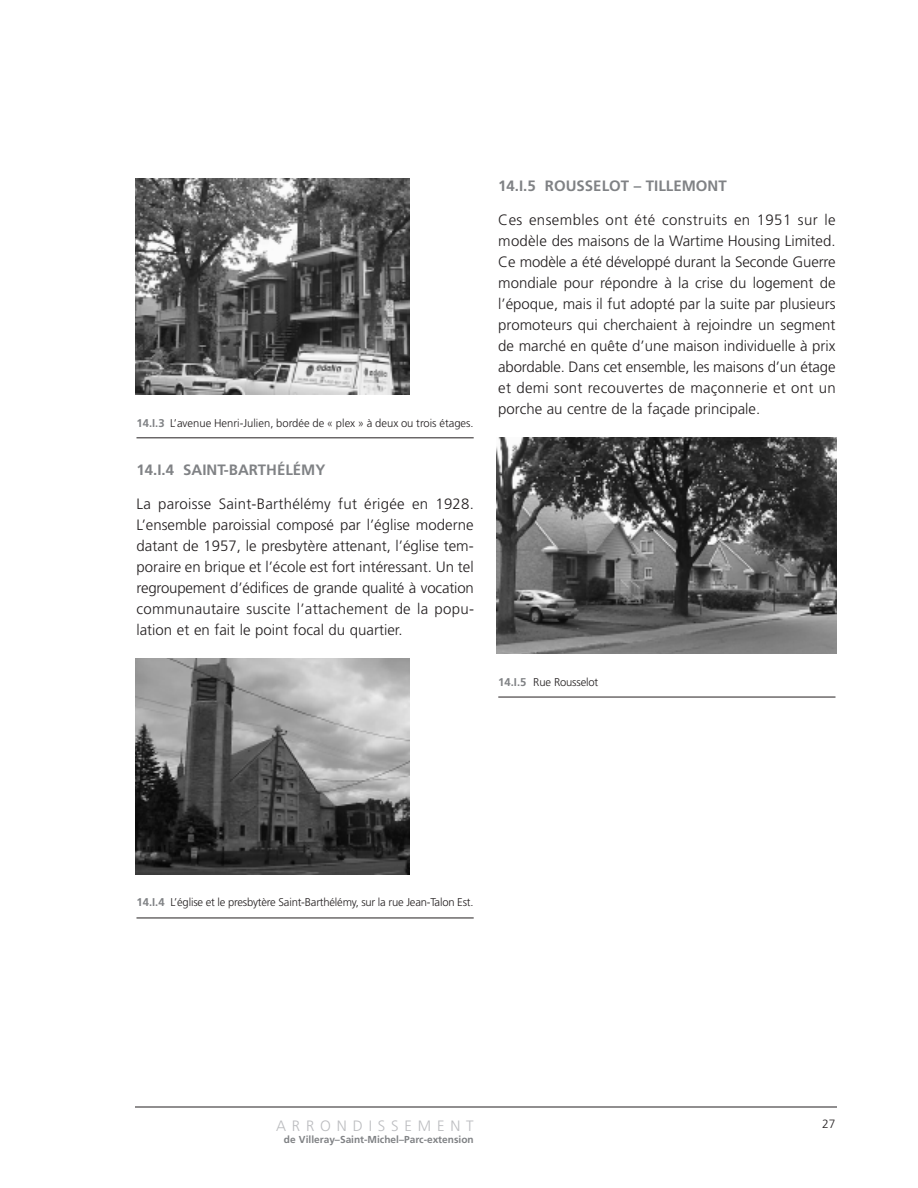
<style>
.page{position:relative;width:918px;height:1188px;background:#fff}
.page>*{position:absolute;margin:0;border:0;box-sizing:border-box;transform-origin:0 0}
.t1{font:300 15px/21px "Frutiger";color:#231f20;text-align:justify}
.t2{font:700 15px "Frutiger";color:#808285}
.t3{font:300 15px "Frutiger";letter-spacing:.39em;color:#bcbdc0}
.t4{font:300 12px "Frutiger";color:#231f20}
.t5{font:300 11.25px "Frutiger";letter-spacing:-.015em;color:#231f20}
.t6{font:700 10.2px "Frutiger";color:#808285}
.s1{font-weight:700;color:#808285}
</style>
<div class="page">
<hr style="left:135px;top:1107px;width:702px;height:1px;background:#231f20">
<hr style="left:136px;top:438px;width:338px;height:1px;background:#231f20">
<img style="left:135px;top:178px;width:274px;height:216px">
<hr style="left:498px;top:697px;width:338px;height:1px;background:#231f20">
<img style="left:497px;top:437px;width:340px;height:216px">
<hr style="left:136px;top:918px;width:338px;height:1px;background:#231f20">
<img style="left:135px;top:658px;width:274px;height:216px">
<p class="t5" style="left:136px;top:418px;width:339px"><span class="s1">14.I.3</span> L’avenue Henri-Julien, bordée de « plex » à deux ou trois étages.</p>
<p class="t2" style="left:136px;top:464px;width:190px">14.I.4 SAINT-BARTHÉLÉMY</p>
<p class="t1" style="left:136px;top:495px;width:339px">La paroisse Saint-Barthélémy fut érigée en 1928.<br>L’ensemble paroissial composé par l’église moderne datant de 1957, le presbytère attenant, l’église tem&shy;poraire en brique et l’école est fort intéressant. Un tel regroupement d’édifices de grande qualité à vocation communautaire suscite l’attachement de la popu&shy;lation et en fait le point focal du quartier.</p>
<p class="t2" style="left:498px;top:180px;width:230px">14.I.5 ROUSSELOT – TILLEMONT</p>
<p class="t1" style="left:498px;top:211px;width:339px">Ces ensembles ont été construits en 1951 sur le modèle des maisons de la Wartime Housing Limited.<br>Ce modèle a été développé durant la Seconde Guerre mondiale pour répondre à la crise du logement de l’époque, mais il fut adopté par la suite par plusieurs promoteurs qui cherchaient à rejoindre un segment de marché en quête d’une maison individuelle à prix abordable. Dans cet ensemble, les maisons d’un étage et demi sont recouvertes de maçonnerie et ont un porche au centre de la façade principale.</p>
<p class="t5" style="left:498px;top:677px;width:101px"><span class="s1">14.I.5</span> Rue Rousselot</p>
<p class="t5" style="left:136px;top:898px;width:339px"><span class="s1">14.I.4</span> L’église et le presbytère Saint-Barthélémy, sur la rue Jean-Talon Est.</p>
<p class="t3" style="left:276px;top:1119px;width:199px">ARRONDISSEMENT</p>
<p class="t4" style="left:822px;top:1119px;width:15px">27</p>
<p class="t6" style="left:284px;top:1135px;width:191px">de Villeray–Saint-Michel–Parc-extension</p>
</div>
